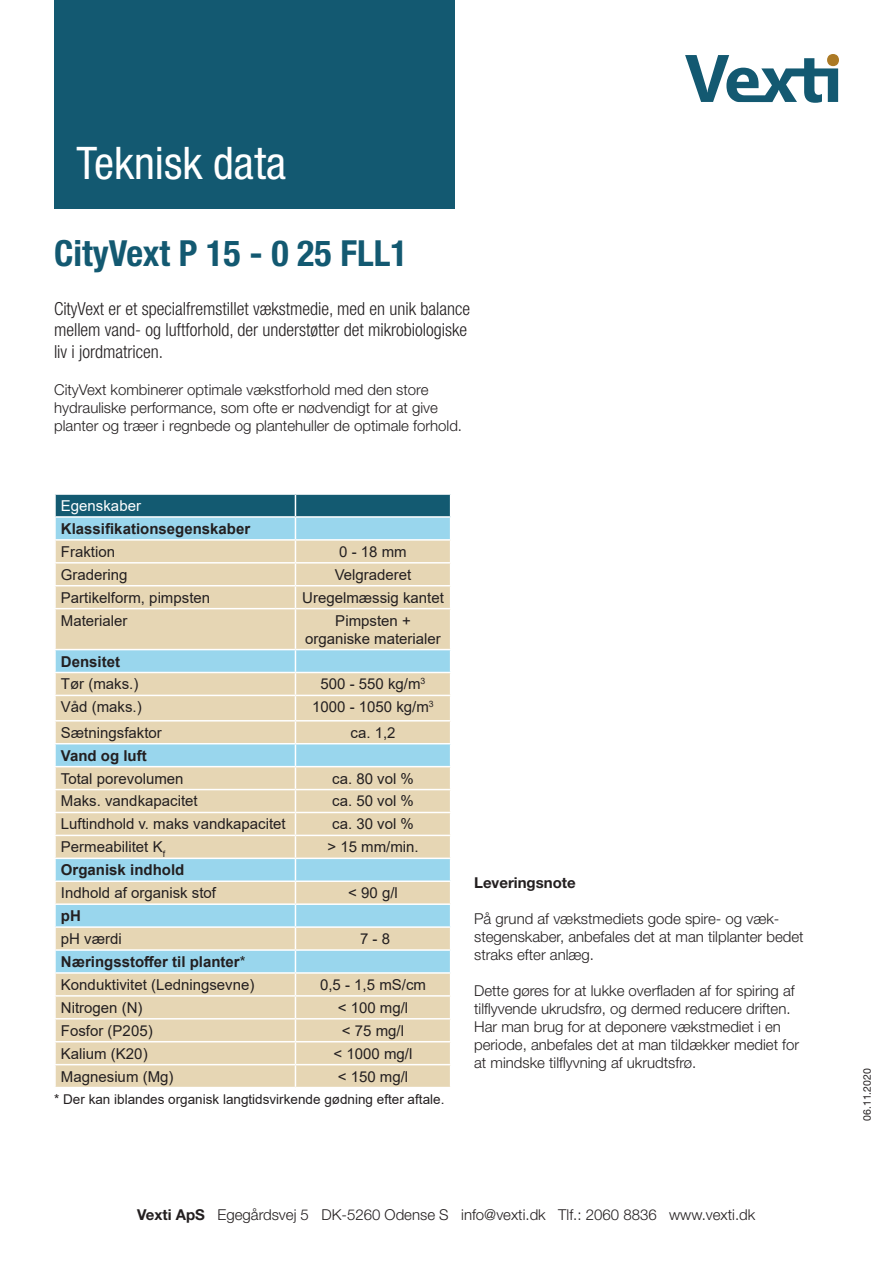
<style>
.page{position:relative;width:893px;height:1263px;background:#fff}
.page>*{position:absolute;margin:0;border:0;box-sizing:border-box;transform-origin:0 0}
.t1{font:condensed 45px "Helvetica Neue LT Std";color:#fff}
.t2{font:700 condensed 36px "Helvetica Neue LT Std";color:#135971}
.t3{font:300 condensed 18px/21.6px "Helvetica Neue LT Std";color:#231f20}
.t4{font:300 15px/18px "Helvetica Neue LT Std";color:#231f20}
.t5{font:15px/18px "Arial";color:#231f20;text-align:center}
.t6{font:700 15px "Arial";color:#231f20}
.t7{font:700 15px "Helvetica Neue LT Std";color:#231f20}
.t8{font:15px "Arial";color:#fff}
.t9{font:13.5px "Arial";color:#231f20}
.t10{font:10.5px "Helvetica Neue LT Std";color:#231f20}
.s1{font-weight:700}
</style>
<div class="page">
<svg style="left:685px;top:54px;width:154px;height:49px"></svg>
<div style="left:54px;top:0;width:401px;height:208px;background:#135971"></div>
<div style="left:56px;top:609px;width:394px;height:40px;background:#e6d6b4"></div>
<svg style="left:55px;top:494px;width:396px;height:114px;background:#b2c2b8"></svg>
<hr style="left:295px;top:609px;width:1px;height:40px;background:#fff">
<svg style="left:55px;top:650px;width:396px;height:437px;background:#d5d8c7"></svg>
<h1 class="t1" style="left:77px;top:137px;width:211px">Teknisk data</h1>
<h2 class="t2" style="left:54px;top:231px;width:355px">CityVext P 15 - 0 25 FLL1</h2>
<p class="t3" style="left:54px;top:297px;width:418px">CityVext er et specialfremstillet vækstmedie, med en unik balance mellem vand- og luftforhold, der understøtter det mikrobiologiske liv i jordmatricen.</p>
<p class="t4" style="left:54px;top:380px;width:409px">CityVext kombinerer optimale vækstforhold med den store hydrauliske performance, som ofte er nødvendigt for at give planter og træer i regnbede og plantehuller de optimale forhold.</p>
<p class="t8" style="left:61px;top:495px;width:82px">Egenskaber</p>
<p class="t6" style="left:61px;top:518px;width:191px">Klassifikationsegenskaber</p>
<p class="t5" style="left:61px;top:542px;width:56px">Fraktion</p>
<p class="t5" style="left:339px;top:542px;width:69px">0 - 18 mm</p>
<p class="t5" style="left:61px;top:565px;width:68px">Gradering</p>
<p class="t5" style="left:335px;top:565px;width:78px">Velgraderet</p>
<p class="t5" style="left:61px;top:588px;width:151px">Partikelform, pimpsten</p>
<p class="t5" style="left:302px;top:588px;width:143px">Uregelmæssig kantet</p>
<p class="t5" style="left:61px;top:611px;width:68px">Materialer</p>
<p class="t5" style="left:305px;top:611px;width:137px">Pimpsten + organiske materialer</p>
<p class="t6" style="left:61px;top:651px;width:61px">Densitet</p>
<p class="t5" style="left:61px;top:675px;width:79px">Tør (maks.)</p>
<p class="t5" style="left:321px;top:675px;width:106px">500 - 550 kg/m<sup>3</sup></p>
<p class="t5" style="left:61px;top:698px;width:82px">Våd (maks.)</p>
<p class="t5" style="left:312px;top:698px;width:123px">1000 - 1050 kg/m<sup>3</sup></p>
<p class="t5" style="left:61px;top:723px;width:102px">Sætningsfaktor</p>
<p class="t5" style="left:351px;top:723px;width:47px">ca. 1,2</p>
<p class="t6" style="left:61px;top:745px;width:87px">Vand og luft</p>
<p class="t5" style="left:61px;top:769px;width:124px">Total porevolumen</p>
<p class="t5" style="left:332px;top:769px;width:83px">ca. 80 vol %</p>
<p class="t5" style="left:61px;top:792px;width:138px">Maks. vandkapacitet</p>
<p class="t5" style="left:332px;top:792px;width:83px">ca. 50 vol %</p>
<p class="t5" style="left:61px;top:815px;width:226px">Luftindhold v. maks vandkapacitet</p>
<p class="t5" style="left:332px;top:815px;width:83px">ca. 30 vol %</p>
<p class="t5" style="left:61px;top:838px;width:106px">Permeabilitet K<sub>f</sub></p>
<p class="t5" style="left:327px;top:838px;width:93px">&gt; 15 mm/min.</p>
<p class="t6" style="left:61px;top:859px;width:125px">Organisk indhold</p>
<p class="t5" style="left:61px;top:884px;width:157px">Indhold af organisk stof</p>
<p class="t5" style="left:348px;top:884px;width:51px">&lt; 90 g/l</p>
<p class="t6" style="left:61px;top:905px;width:21px">pH</p>
<p class="t5" style="left:61px;top:930px;width:62px">pH værdi</p>
<p class="t5" style="left:360px;top:930px;width:32px">7 - 8</p>
<p class="t5" style="left:61px;top:950px;width:195px;line-height:23px;text-align:left"><span class="s1">Næringsstoffer til planter</span>*<br>Konduktivitet (Ledningsevne)</p>
<p class="t5" style="left:320px;top:975px;width:107px">0,5 - 1,5 mS/cm</p>
<p class="t5" style="left:61px;top:998px;width:83px">Nitrogen (N)</p>
<p class="t5" style="left:338px;top:998px;width:72px">&lt; 100 mg/l</p>
<p class="t5" style="left:61px;top:1021px;width:93px">Fosfor (P205)</p>
<p class="t5" style="left:342px;top:1021px;width:64px">&lt; 75 mg/l</p>
<p class="t5" style="left:61px;top:1044px;width:88px">Kalium (K20)</p>
<p class="t5" style="left:334px;top:1044px;width:80px">&lt; 1000 mg/l</p>
<p class="t5" style="left:61px;top:1067px;width:114px">Magnesium (Mg)</p>
<p class="t5" style="left:338px;top:1067px;width:72px">&lt; 150 mg/l</p>
<p class="t9" style="left:54px;top:1090px;width:392px">* Der kan iblandes organisk langtidsvirkende gødning efter aftale.</p>
<p class="t7" style="left:474px;top:873px;width:103px">Leveringsnote</p>
<p class="t4" style="left:474px;top:909px;width:331px">På grund af vækstmediets gode spire- og væk&shy;stegenskaber, anbefales det at man tilplanter bedet straks efter anlæg.</p>
<p class="t4" style="left:474px;top:981px;width:327px">Dette gøres for at lukke overfladen af for spiring af tilflyvende ukrudsfrø, og dermed reducere driften.<br>Har man brug for at deponere vækstmediet i en periode, anbefales det at man tildækker mediet for at mindske tilflyvning af ukrudtsfrø.</p>
<p class="t4" style="left:137px;top:1205px;width:620px"><span class="s1">Vexti ApS</span> Egegårdsvej 5 DK-5260 Odense S info@vexti.dk Tlf.: 2060 8836 www.vexti.dk</p>
<p class="t10" style="left:861px;top:1121px;width:54px;rotate:-90deg">06.11.2020</p>
</div>
